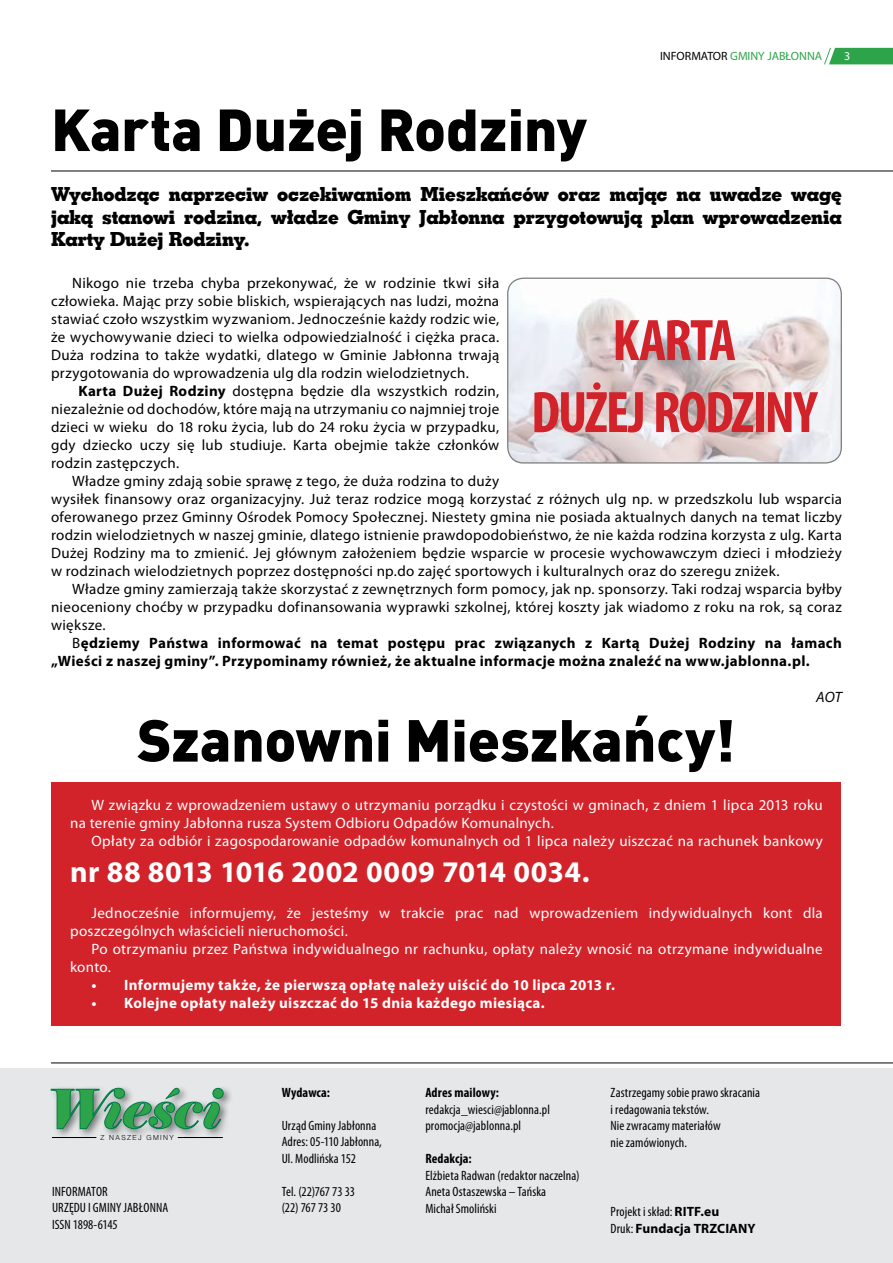
<style>
.page{position:relative;width:893px;height:1263px;background:#fff}
.page>*{position:absolute;margin:0;border:0;box-sizing:border-box;transform-origin:0 0}
.t1{font:700 condensed 59.1px/72px "Myriad Pro";letter-spacing:-.035em;color:#d2232a;text-align:center}
.t2{font:900 58.35px "DIN Pl";letter-spacing:-.005em;color:#000}
.t3{font:700 30px "Myriad Pro";letter-spacing:.005em;color:#fff}
.t4{font:19.5px/22.5px "Geo Slab 703 X Bd EU";letter-spacing:-.01em;color:#000;text-align:justify}
.t5{font:15px/18px "Myriad Pro";letter-spacing:.02em;color:#000;text-align:justify}
.t6{font:15px/18px "Myriad Pro";letter-spacing:.02em;color:#fff}
.t7{font:700 15px/18px "Myriad Pro";letter-spacing:.025em;color:#000}
.t8{font:700 15px "Myriad Pro";letter-spacing:.025em;color:#fff}
.t9{font:italic 15px "Myriad Pro";color:#000}
.t10{font:condensed 13.5px/16.5px "Myriad Pro";letter-spacing:.005em;color:#000}
.t11{font:700 13.5px/16.5px "Myriad Pro";letter-spacing:.005em;color:#000}
.t12{font:700 condensed 13.5px "Myriad Pro";letter-spacing:.01em;color:#000}
.t13{font:12px "Myriad Pro";color:#2da44a}
.t14{font:12px "Myriad Pro";color:#fff}
.t15{font:300 7.05px "Helvetica Neue LT Pro";letter-spacing:.2em;color:#000}
.s1{color:#000}
.s2{font-weight:700}
.s3{font-weight:400}
.s4{font-weight:400;font-stretch:condensed}
</style>
<div class="page">
<svg style="left:824px;top:48px;width:69px;height:17px"></svg>
<hr style="left:51px;top:1063px;width:842px;height:1px;background:#000">
<div style="left:0;top:1068px;width:893px;height:195px;background:#e6e7e8"></div>
<div style="left:48px;top:1085px;width:186px;height:54px;background:#000;opacity:.5"></div>
<svg style="left:51px;top:1088px;width:172px;height:41px"></svg>
<hr style="left:51px;top:171px;width:842px;height:1px;background:#000">
<img style="left:508px;top:278px;width:333px;height:184px">
<div style="left:507px;top:278px;width:335px;height:186px;border:1px solid #000;border-radius:16px"></div>
<div style="left:52px;top:782px;width:789px;height:244px;background:#d2232a"></div>
<p class="t13" style="left:660px;top:49px;width:164px"><span class="s1">INFORMATOR</span> GMINY JABŁONNA</p>
<p class="t14" style="left:844px;top:49px;width:8px">3</p>
<h2 class="t2" style="left:51px;top:91px;width:537px">Karta Dużej Rodziny</h2>
<h3 class="t4" style="left:51px;top:183px;width:792px">Wychodząc naprzeciw oczekiwaniom Mieszkańców oraz mając na uwadze wagę jaką stanowi rodzina, władze Gminy Jabłonna przygotowują plan wprowadzenia Karty Dużej Rodziny.</h3>
<p class="t5" style="left:51px;top:274px;width:450px;text-indent:21px">Nikogo nie trzeba chyba przekonywać, że w rodzinie tkwi siła człowieka. Mając przy sobie bliskich, wspierających nas ludzi, można stawiać czoło wszystkim wyzwaniom. Jednocześnie każdy rodzic wie, że wychowywanie dzieci to wielka odpowiedzialność i ciężka praca.<br>Duża rodzina to także wydatki, dlatego w Gminie Jabłonna trwają przygotowania do wprowadzenia ulg dla rodzin wielodzietnych.</p>
<p class="t5" style="left:51px;top:382px;width:450px;text-indent:27px"><span class="s2">Karta Dużej Rodziny</span> dostępna będzie dla wszystkich rodzin, niezależnie od dochodów, które mają na utrzymaniu co najmniej troje dzieci w wieku do 18 roku życia, lub do 24 roku życia w przypadku, gdy dziecko uczy się lub studiuje. Karta obejmie także członków rodzin zastępczych.</p>
<p class="t5" style="left:51px;top:472px;width:792px;text-align:left;text-indent:21px">Władze gminy zdają sobie sprawę z tego, że duża rodzina to duży<br>wysiłek finansowy oraz organizacyjny. Już teraz rodzice mogą korzystać z różnych ulg np. w przedszkolu lub wsparcia oferowanego przez Gminny Ośrodek Pomocy Społecznej. Niestety gmina nie posiada aktualnych danych na temat liczby rodzin wielodzietnych w naszej gminie, dlatego istnienie prawdopodobieństwo, że nie każda rodzina korzysta z ulg. Karta Dużej Rodziny ma to zmienić. Jej głównym założeniem będzie wsparcie w procesie wychowawczym dzieci i młodzieży w rodzinach wielodzietnych poprzez dostępności np.do zajęć sportowych i kulturalnych oraz do szeregu zniżek.</p>
<p class="t5" style="left:51px;top:580px;width:792px;text-indent:21px">Władze gminy zamierzają także skorzystać z zewnętrznych form pomocy, jak np. sponsorzy. Taki rodzaj wsparcia byłby nieoceniony choćby w przypadku dofinansowania wyprawki szkolnej, której koszty jak wiadomo z roku na rok, są coraz większe.</p>
<p class="t7" style="left:51px;top:633px;width:792px;text-indent:21px"><span class="s3">B</span>ędziemy Państwa informować na temat postępu prac związanych z Kartą Dużej Rodziny na łamach „Wieści z naszej gminy”. Przypominamy również, że aktualne informacje można znaleźć na www.jablonna.pl.</p>
<p class="t9" style="left:816px;top:688px;width:27px">AOT</p>
<h1 class="t1" style="left:531px;top:303px;width:288px">KARTA<br>DUŻEJ RODZINY</h1>
<h2 class="t2" style="left:137px;top:701px;width:600px">Szanowni Mieszkańcy!</h2>
<p class="t6" style="left:70px;top:796px;width:754px;text-indent:21px">W związku z wprowadzeniem ustawy o utrzymaniu porządku i czystości w gminach, z dniem 1 lipca 2013 roku na terenie gminy Jabłonna rusza System Odbioru Odpadów Komunalnych.</p>
<p class="t6" style="left:91px;top:832px;width:733px">Opłaty za odbiór i zagospodarowanie odpadów komunalnych od 1 lipca należy uiszczać na rachunek bankowy</p>
<h3 class="t3" style="left:70px;top:852px;width:521px">nr 88 8013 1016 2002 0009 7014 0034.</h3>
<p class="t6" style="left:70px;top:904px;width:754px;text-indent:21px">Jednocześnie informujemy, że jesteśmy w trakcie prac nad wprowadzeniem indywidualnych kont dla poszczególnych właścicieli nieruchomości.</p>
<p class="t6" style="left:70px;top:940px;width:754px;text-indent:21px">Po otrzymaniu przez Państwa indywidualnego nr rachunku, opłaty należy wnosić na otrzymane indywidualne konto.</p>
<p class="t8" style="left:91px;top:975px;width:525px">• Informujemy także, że pierwszą opłatę należy uiścić do 10 lipca 2013 r.</p>
<p class="t8" style="left:91px;top:993px;width:455px">• Kolejne opłaty należy uiszczać do 15 dnia każdego miesiąca.</p>
<p class="t15" style="left:101px;top:1133px;width:75px">Z NASZEJ GMINY</p>
<p class="t10" style="left:52px;top:1183px;width:118px">INFORMATOR<br>URZĘDU I GMINY JABŁONNA<br>ISSN 1898-6145</p>
<p class="t12" style="left:282px;top:1084px;width:50px">Wydawca:</p>
<p class="t10" style="left:282px;top:1117px;width:102px">Urząd Gminy Jabłonna<br>Adres: 05-110 Jabłonna,<br>Ul. Modlińska 152</p>
<p class="t10" style="left:282px;top:1183px;width:75px">Tel. (22)767 73 33 (22) 767 73 30</p>
<p class="t12" style="left:425px;top:1084px;width:75px">Adres mailowy:</p>
<p class="t10" style="left:425px;top:1101px;width:126px">redakcja_wiesci@jablonna.pl promocja@jablonna.pl</p>
<p class="t12" style="left:425px;top:1150px;width:48px">Redakcja:</p>
<p class="t10" style="left:425px;top:1167px;width:156px">Elżbieta Radwan (redaktor naczelna)<br>Aneta Ostaszewska – Tańska<br>Michał Smoliński</p>
<p class="t10" style="left:611px;top:1084px;width:151px">Zastrzegamy sobie prawo skracania i redagowania tekstów.<br>Nie zwracamy materiałów<br>nie zamówionych.</p>
<p class="t11" style="left:611px;top:1203px;width:147px"><span class="s4">Projekt i skład:</span> RITF.eu<br><span class="s4">Druk:</span> Fundacja TRZCIANY</p>
</div>
